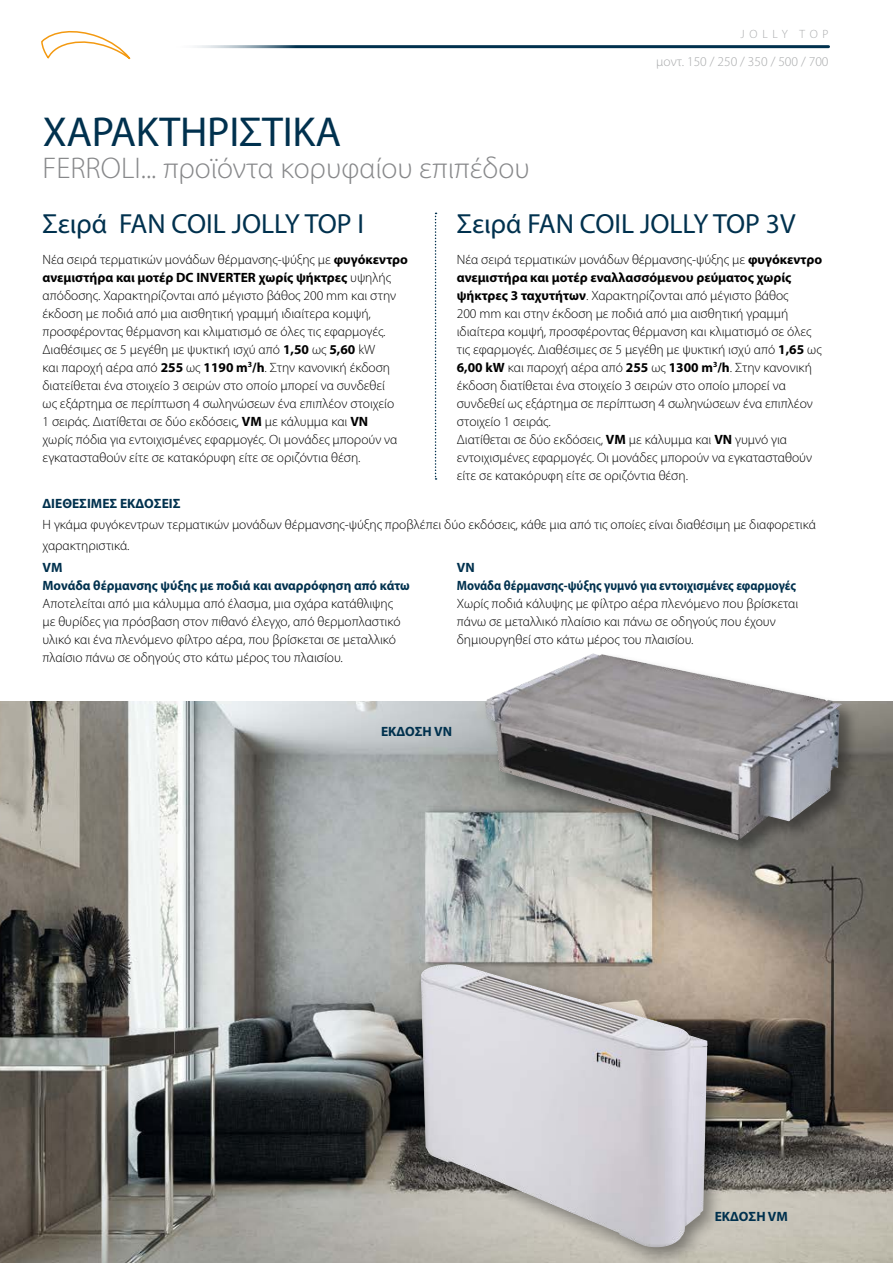
<style>
.page{position:relative;width:893px;height:1263px;background:#fff}
.page>*{position:absolute;margin:0;border:0;box-sizing:border-box;transform-origin:0 0}
.t1{font:42px "Myriad Pro";letter-spacing:-.005em;color:#00314e}
.t2{font:300 30px "Myriad Pro";color:#87888a}
.t3{font:27.75px "Myriad Pro";color:#00314e}
.t4{font:300 13.5px/18px "Myriad Pro";color:#000}
.t5{font:700 13.5px/18px "Myriad Pro";color:#00314e}
.t6{font:300 13.5px "Myriad Pro";color:#a9aaac}
.t7{font:300 12px "Myriad Pro";letter-spacing:.4em;color:#a9aaac}
.s1{font-weight:700}
</style>
<div class="page">
<hr style="left:169px;top:45px;width:659px;height:3px;background:#00314e">
<svg style="left:41px;top:31px;width:90px;height:29px"></svg>
<svg style="left:435px;top:213px;width:2px;height:267px"></svg>
<img style="left:0;top:702px;width:893px;height:561px">
<div style="left:413px;top:956px;width:314px;height:307px;background:#000;opacity:.4"></div>
<img style="left:420px;top:964px;width:287px;height:283px">
<div style="left:483px;top:652px;width:378px;height:207px;background:#000;opacity:.4"></div>
<img style="left:485px;top:653px;width:358px;height:187px">
<h1 class="t1" style="left:43px;top:106px;width:300px">ΧΑΡΑΚΤΗΡΙΣΤΙΚΑ</h1>
<h2 class="t2" style="left:43px;top:151px;width:488px">FERROLI... προϊόντα κορυφαίου επιπέδου</h2>
<p class="t7" style="left:741px;top:27px;width:89px">JOLLY TOP</p>
<p class="t6" style="left:656px;top:54px;width:174px">μοντ. 150 / 250 / 350 / 500 / 700</p>
<h3 class="t3" style="left:43px;top:207px;width:323px">Σειρά FAN COIL JOLLY TOP I</h3>
<p class="t4" style="left:43px;top:251px;width:367px">Νέα σειρά τερματικών μονάδων θέρμανσης-ψύξης με <span class="s1">φυγόκεντρο ανεμιστήρα και μοτέρ DC INVERTER χωρίς ψήκτρες</span> υψηλής απόδοσης. Χαρακτηρίζονται από μέγιστο βάθος 200 mm και στην έκδοση με ποδιά από μια αισθητική γραμμή ιδιαίτερα κομψή, προσφέροντας θέρμανση και κλιματισμό σε όλες τις εφαρμογές.<br>Διαθέσιμες σε 5 μεγέθη με ψυκτική ισχύ από <span class="s1">1,50</span> ως <span class="s1">5,60</span> kW<br>και παροχή αέρα από <span class="s1">255</span> ως <span class="s1">1190 m</span><sup>3</sup><span class="s1">/h</span>. Στην κανονική έκδοση διατείθεται ένα στοιχείο 3 σειρών στο οποίο μπορεί να συνδεθεί<br>ως εξάρτημα σε περίπτωση 4 σωληνώσεων ένα επιπλέον στοιχείο<br>1 σειράς. Διατίθεται σε δύο εκδόσεις, <span class="s1">VM</span> με κάλυμμα και <span class="s1">VN<br></span>χωρίς πόδια για εντοιχισμένες εφαρμογές. Οι μονάδες μπορούν να εγκατασταθούν είτε σε κατακόρυφη είτε σε οριζόντια θέση.</p>
<h3 class="t3" style="left:457px;top:207px;width:340px">Σειρά FAN COIL JOLLY TOP 3V</h3>
<p class="t4" style="left:457px;top:251px;width:367px">Νέα σειρά τερματικών μονάδων θέρμανσης-ψύξης με <span class="s1">φυγόκεντρο ανεμιστήρα και μοτέρ εναλλασσόμενου ρεύματος χωρίς ψήκτρες 3 ταχυτήτων</span>. Χαρακτηρίζονται από μέγιστο βάθος<br>200 mm και στην έκδοση με ποδιά από μια αισθητική γραμμή ιδιαίτερα κομψή, προσφέροντας θέρμανση και κλιματισμό σε όλες τις εφαρμογές. Διαθέσιμες σε 5 μεγέθη με ψυκτική ισχύ από <span class="s1">1,65</span> ως <span class="s1">6,00 kW</span> και παροχή αέρα από <span class="s1">255</span> ως <span class="s1">1300 m</span><sup>3</sup><span class="s1">/h</span>. Στην κανονική έκδοση διατίθεται ένα στοιχείο 3 σειρών στο οποίο μπορεί να συνδεθεί ως εξάρτημα σε περίπτωση 4 σωληνώσεων ένα επιπλέον στοιχείο 1 σειράς.<br>Διατίθεται σε δύο εκδόσεις, <span class="s1">VM</span> με κάλυμμα και <span class="s1">VN</span> γυμνό για εντοιχισμένες εφαρμογές. Οι μονάδες μπορούν να εγκατασταθούν είτε σε κατακόρυφη είτε σε οριζόντια θέση.</p>
<p class="t5" style="left:43px;top:494px;width:140px">ΔΙΕΘΕΣΙΜΕΣ ΕΚΔΟΣΕΙΣ</p>
<p class="t4" style="left:43px;top:514px;width:775px;line-height:21px">Η γκάμα φυγόκεντρων τερματικών μονάδων θέρμανσης-ψύξης προβλέπει δύο εκδόσεις, κάθε μια από τις οποίες είναι διαθέσιμη με διαφορετικά χαρακτηριστικά.</p>
<p class="t5" style="left:43px;top:558px;width:369px">VM<br>Μονάδα θέρμανσης ψύξης με ποδιά και αναρρόφηση από κάτω</p>
<p class="t4" style="left:43px;top:594px;width:360px">Αποτελείται από μια κάλυμμα από έλασμα, μια σχάρα κατάθλιψης με θυρίδες για πρόσβαση στον πιθανό έλεγχο, από θερμοπλαστικό υλικό και ένα πλενόμενο φίλτρο αέρα, που βρίσκεται σε μεταλλικό πλαίσιο πάνω σε οδηγούς στο κάτω μέρος του πλαισίου.</p>
<p class="t5" style="left:457px;top:558px;width:341px">VN<br>Μονάδα θέρμανσης-ψύξης γυμνό για εντοιχισμένες εφαρμογές</p>
<p class="t4" style="left:457px;top:594px;width:343px">Χωρίς ποδιά κάλυψης με φίλτρο αέρα πλενόμενο που βρίσκεται πάνω σε μεταλλικό πλαίσιο και πάνω σε οδηγούς που έχουν δημιουργηθεί στο κάτω μέρος του πλαισίου.</p>
<p class="t5" style="left:381px;top:722px;width:73px">ΕΚΔΟΣΗ VN</p>
<p class="t5" style="left:715px;top:1207px;width:75px">ΕΚΔΟΣΗ VM</p>
</div>
